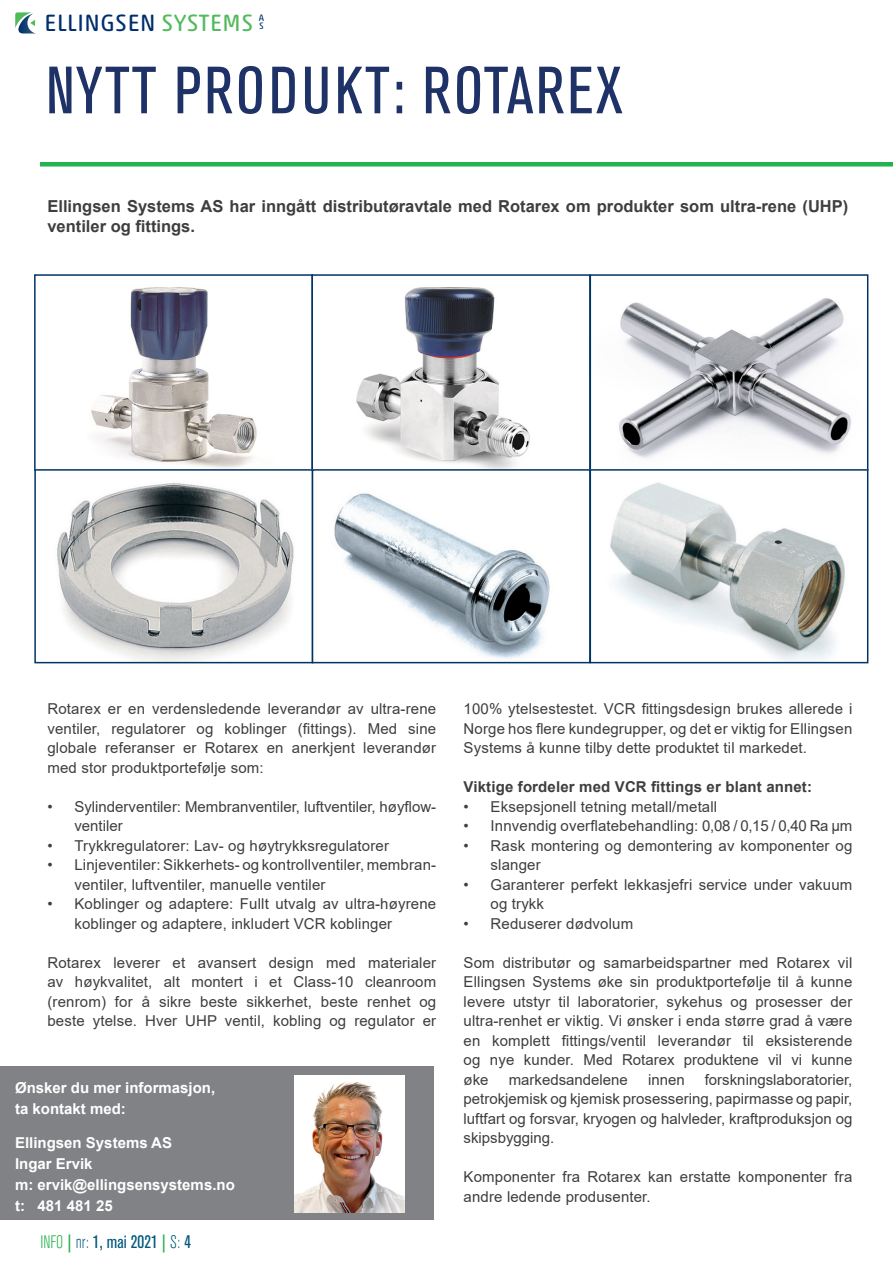
<style>
.page{position:relative;width:893px;height:1263px;background:#fff}
.page>*{position:absolute;margin:0;border:0;box-sizing:border-box;transform-origin:0 0}
.t1{font:condensed 66px "Akzidenz Grotesk BE";letter-spacing:.04em;color:#1f3267}
.t2{font:24px "Akko Rounded Pro";letter-spacing:.025em;color:#002e6c}
.t3{font:condensed 18px "Akzidenz Grotesk BE";color:#00597c}
.t4{font:700 16.5px/19.5px "Arial";color:#3e3e3f}
.t5{font:15px/19.5px "Arial";letter-spacing:.01em;color:#3e3e3f}
.t6{font:700 15px/21px "Arial";color:#fff}
.t7{font:700 15px "Arial";letter-spacing:.01em;color:#3e3e3f}
.t8{font:9.45px "Akko Rounded Pro";color:#002e6c}
.s1{color:#51ba5b}
.s2{font-weight:300;color:#22b24e}
.s3{color:#22b24e}
.s4{font-weight:300}
</style>
<div class="page">
<div style="left:40px;top:162px;width:853px;height:5px;background:#22b24e"></div>
<div style="left:0;top:1067px;width:434px;height:153px;background:#808285"></div>
<img style="left:295px;top:1075px;width:109px;height:137px">
<img style="left:91px;top:287px;width:760px;height:181px">
<div style="left:34px;top:274px;width:279px;height:197px;border:2px solid #036"></div>
<div style="left:311px;top:274px;width:280px;height:197px;border:2px solid #036"></div>
<div style="left:590px;top:274px;width:278px;height:197px;border:2px solid #036"></div>
<img style="left:57px;top:482px;width:788px;height:178px">
<div style="left:34px;top:469px;width:279px;height:194px;border:2px solid #036"></div>
<div style="left:312px;top:469px;width:279px;height:194px;border:2px solid #036"></div>
<div style="left:590px;top:469px;width:278px;height:194px;border:2px solid #036"></div>
<svg style="left:15px;top:12px;width:20px;height:21px"></svg>
<p class="t8" style="left:259px;top:12px;width:7px">A</p>
<p class="t2" style="left:45px;top:8px;width:210px">ELLINGSEN <span class="s1">SYSTEMS</span></p>
<p class="t8" style="left:259px;top:20px;width:6px">S</p>
<p class="t1" style="left:46px;top:54px;width:578px">NYTT PRODUKT: ROTAREX</p>
<p class="t4" style="left:47px;top:197px;width:802px">Ellingsen Systems AS har inngått distributøravtale med Rotarex om produkter som ultra-rene (UHP) ventiler og fittings.</p>
<p class="t5" style="left:47px;top:699px;width:390px;text-align:justify">Rotarex er en verdensledende leverandør av ultra-rene ventiler, regulatorer og koblinger (fittings). Med sine globale referanser er Rotarex en anerkjent leverandør med stor produktportefølje som:</p>
<p class="t5" style="left:74px;top:797px;width:363px;text-indent:-27px">• Sylinderventiler: Membranventiler, luftventiler, høyflow&shy;ventiler</p>
<p class="t5" style="left:47px;top:836px;width:343px">• Trykkregulatorer: Lav- og høytrykksregulatorer</p>
<p class="t5" style="left:74px;top:855px;width:363px;text-indent:-27px">• Linjeventiler: Sikkerhets- og kontrollventiler, membran&shy;ventiler, luftventiler, manuelle ventiler</p>
<p class="t5" style="left:74px;top:894px;width:363px;text-indent:-27px">• Koblinger og adaptere: Fullt utvalg av ultra-høyrene koblinger og adaptere, inkludert VCR koblinger</p>
<p class="t5" style="left:47px;top:953px;width:390px;text-align:justify">Rotarex leverer et avansert design med materialer av høykvalitet, alt montert i et Class-10 cleanroom (renrom) for å sikre beste sikkerhet, beste renhet og beste ytelse. Hver UHP ventil, kobling og regulator er</p>
<p class="t6" style="left:15px;top:1077px;width:202px">Ønsker du mer informasjon, ta kontakt med:</p>
<p class="t6" style="left:15px;top:1132px;width:158px">Ellingsen Systems AS</p>
<p class="t6" style="left:15px;top:1153px;width:79px">Ingar Ervik</p>
<p class="t6" style="left:15px;top:1174px;width:221px">m: ervik@ellingsensystems.no</p>
<p class="t6" style="left:15px;top:1195px;width:99px">t: 481 481 25</p>
<p class="t3" style="left:40px;top:1231px;width:152px"><span class="s2">INFO</span> <span class="s3">|</span> <span class="s4">nr:</span> 1, mai 2021 <span class="s3">|</span> <span class="s4">S:</span> 4</p>
<p class="t5" style="left:464px;top:699px;width:390px;text-align:justify">100% ytelsestestet. VCR fittingsdesign brukes allerede i Norge hos flere kundegrupper, og det er viktig for Ellingsen Systems å kunne tilby dette produktet til markedet.</p>
<p class="t7" style="left:464px;top:776px;width:350px">Viktige fordeler med VCR fittings er blant annet:</p>
<p class="t5" style="left:464px;top:797px;width:255px">• Eksepsjonell tetning metall/metall</p>
<p class="t5" style="left:464px;top:816px;width:390px">• Innvendig overflatebehandling: 0,08 / 0,15 / 0,40 Ra μm</p>
<p class="t5" style="left:491px;top:836px;width:363px;text-indent:-27px">• Rask montering og demontering av komponenter og slanger</p>
<p class="t5" style="left:491px;top:875px;width:363px;text-indent:-27px">• Garanterer perfekt lekkasjefri service under vakuum og trykk</p>
<p class="t5" style="left:464px;top:914px;width:171px">• Reduserer dødvolum</p>
<p class="t5" style="left:464px;top:953px;width:390px;text-align:justify">Som distributør og samarbeidspartner med Rotarex vil Ellingsen Systems øke sin produktportefølje til å kunne levere utstyr til laboratorier, sykehus og prosesser der ultra-renhet er viktig. Vi ønsker i enda større grad å være en komplett fittings/ventil leverandør til eksisterende og nye kunder. Med Rotarex produktene vil vi kunne øke</p>
<p class="t5" style="left:464px;top:1070px;width:390px;text-align:justify;text-indent:241px">forskningslaboratorier, petrokjemisk og kjemisk prosessering, papirmasse og papir, luftfart og forsvar, kryogen og halvleder, kraftproduksjon og skipsbygging.</p>
<p class="t5" style="left:464px;top:1167px;width:390px">Komponenter fra Rotarex kan erstatte komponenter fra andre ledende produsenter.</p>
<p class="t5" style="left:509px;top:1070px;width:121px">markedsandelene</p>
<p class="t5" style="left:648px;top:1070px;width:38px">innen</p>
</div>
